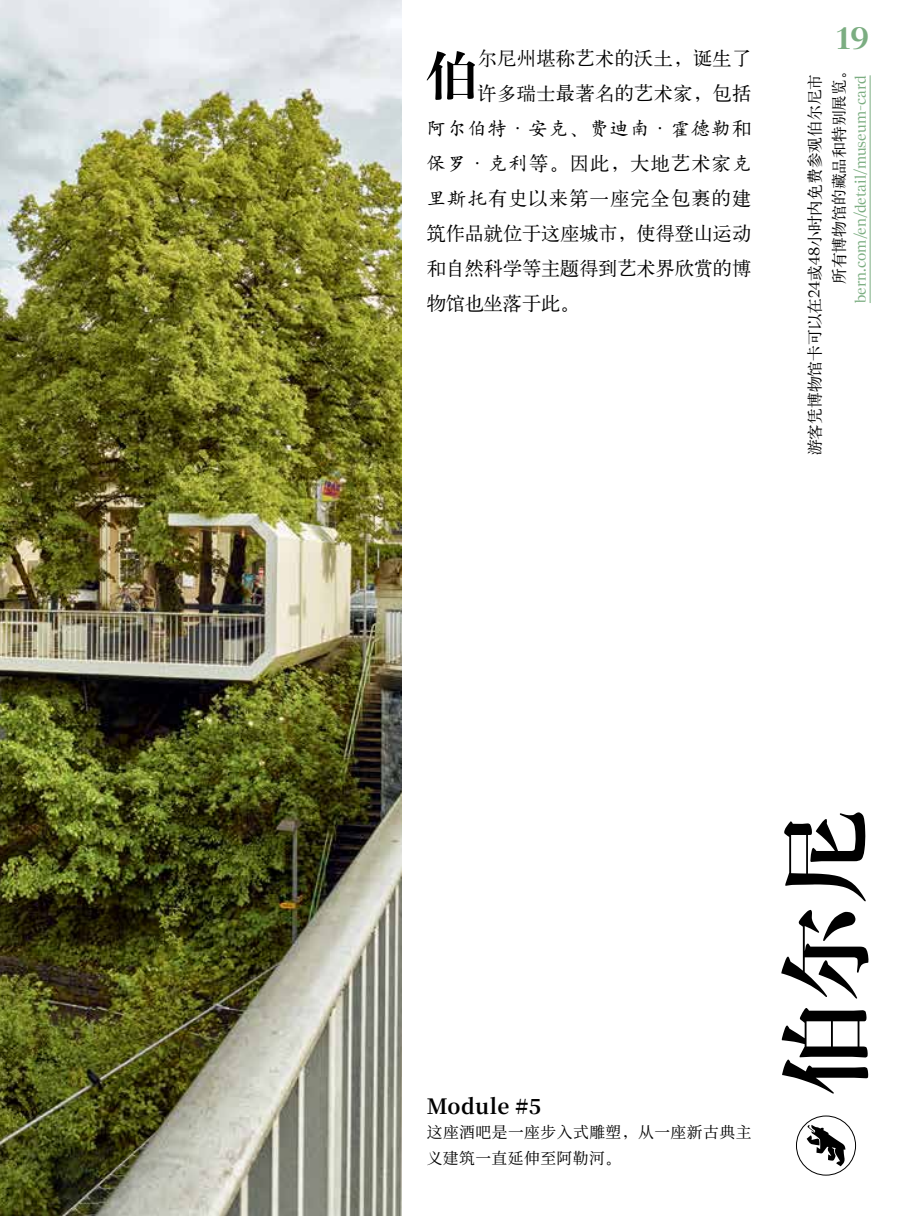
<style>
.page{position:relative;width:918px;height:1216px;background:#fff}
.page>*{position:absolute;margin:0;border:0;box-sizing:border-box;transform-origin:0 0}
.t1{font:96.25px "H Ya 4 gj";color:#000}
.t2{font:54.25px "H Ya 4 gj";color:#000}
.t3{font:700 31.5px "Nantes";color:#7bad81}
.t4{font:700 21px "Source Han Serif CN";letter-spacing:.02em;color:#000}
.t5{font:19.25px/35px "H Ya 1 gj";letter-spacing:-.01em;color:#000;text-align:justify}
.t6{font:19.25px/35px "H Ya 1 gj";letter-spacing:.015em;color:#000}
.t7{font:19.25px "H Yc 1 gj";letter-spacing:.06em;color:#000}
.t8{font:15.75px/24.5px "H Ya 1 gj";color:#000}
.t9{font:15.75px/26.2px "Source Han Serif CN";letter-spacing:.03em;color:#000}
.t10{font:15.75px "Nantes";letter-spacing:.005em;color:#7bad81}
.s1{font-family:"H Yg 2 gj"}
.s2{font-family:"H Ya 1 gj"}
.s3{font-family:"H Yc 1 gj"}
.s4{font-family:"Nantes"}
</style>
<div class="page">
<div style="left:796px;top:1115px;width:60px;height:60px;border:1px solid #000;border-radius:50%"></div>
<svg style="left:806px;top:1124px;width:39px;height:42px"></svg>
<hr style="left:870px;top:75px;width:1px;height:228px;background:#7bad81">
<img style="left:0;top:0;width:402px;height:1215px">
<h2 class="t2" style="left:424px;top:48px;width:56px">伯</h2>
<p class="t6" style="left:477px;top:40px;width:275px">尔尼州堪称艺术的沃土，诞生了许多瑞士最著名的艺术家，包括</p>
<p class="t7" style="left:427px;top:119px;width:326px">阿尔伯特<span class="s1">·</span>安克<span class="s2">、</span>费迪南<span class="s1">·</span>霍德勒<span class="s2">和</span></p>
<p class="t5" style="left:427px;top:145px;width:326px"><span class="s3">保罗</span><span class="s1">·</span><span class="s3">克利</span>等。因此，大地艺术家<span class="s3">克里斯托</span>有史以来第一座完全包裹的建筑作品就位于这座城市，使得登山运动和自然科学等主题得到艺术界欣赏的博物馆也坐落于此。</p>
<h3 class="t3" style="left:836px;top:14px;width:34px">19</h3>
<p class="t8" style="left:802px;top:284px;width:222px;text-indent:-171px;rotate:-90deg">游客凭博物馆卡可以在<span class="s4">24</span>或<span class="s4">48</span>小时内免费参观伯尔尼市所有博物馆的藏品和特别展览。</p>
<p class="t10" style="left:849px;top:303px;width:229px;rotate:-90deg">bern.com/en/detail/museum-card</p>
<p class="t4" style="left:427px;top:1094px;width:116px">Module #5</p>
<p class="t9" style="left:427px;top:1119px;width:326px">这座酒吧是一座步入式雕塑<span class="s2">，</span>从一座新古典主义建筑一直延伸至阿勒河<span class="s2">。</span></p>
<h1 class="t1" style="left:777px;top:1098px;width:291px;rotate:-90deg">伯尔尼</h1>
</div>
